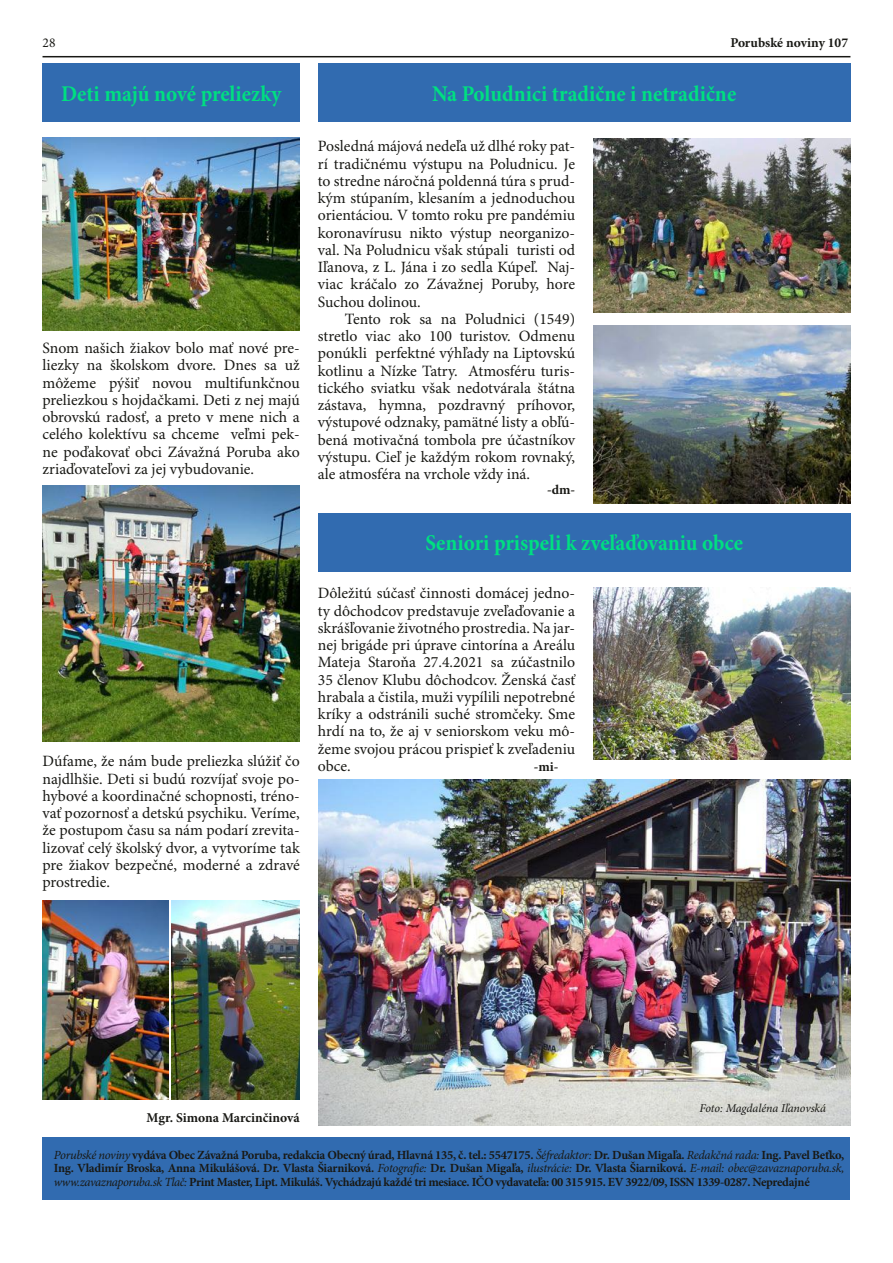
<style>
.page{position:relative;width:893px;height:1263px;background:#fff}
.page>*{position:absolute;margin:0;border:0;box-sizing:border-box;transform-origin:0 0}
.t1{font:700 22.5px "Minion Pro";color:#00df81;scale:.94 1}
.t2{font:15.75px/17.2px "Minion Pro";color:#191915;text-align:justify}
.t3{font:700 13.5px "Minion Pro";color:#191915}
.t4{font:13.5px "Minion Pro";color:#191915}
.t5{font:700 12.45px/13.5px "Minion Pro";letter-spacing:-.03em;color:#191915;text-align:justify}
.t6{font:italic 12px "Minion Pro";letter-spacing:-.005em;color:#191915}
.s1{font-weight:400;font-style:italic}
</style>
<div class="page">
<hr style="left:43px;top:56px;width:807px;height:1px;background:#191915">
<div style="left:43px;top:1137px;width:807px;height:62px;background:#316bb0"></div>
<div style="left:318px;top:513px;width:532px;height:58px;background:#316bb0"></div>
<img style="left:318px;top:779px;width:532px;height:346px">
<img style="left:593px;top:588px;width:257px;height:171px">
<div style="left:318px;top:64px;width:532px;height:58px;background:#316bb0"></div>
<img style="left:593px;top:326px;width:257px;height:177px">
<img style="left:593px;top:139px;width:257px;height:174px">
<div style="left:43px;top:64px;width:257px;height:58px;background:#316bb0"></div>
<img style="left:43px;top:137px;width:257px;height:193px">
<img style="left:43px;top:485px;width:257px;height:257px">
<img style="left:171px;top:901px;width:129px;height:199px">
<img style="left:43px;top:901px;width:126px;height:199px">
<p class="t4" style="left:43px;top:34px;width:14px">28</p>
<p class="t3" style="left:730px;top:34px;width:119px">Porubské noviny 107</p>
<h1 class="t1" style="left:61px;top:80px;width:236px">Deti majú nové preliezky</h1>
<p class="t2" style="left:43px;top:340px;width:259px">Snom našich žiakov bolo mať nové pre&shy;liezky na školskom dvore. Dnes sa už môžeme pýšiť novou multifunkčnou preliezkou s hojdačkami. Deti z nej majú obrovskú radosť, a preto v mene nich a celého kolektívu sa chceme veľmi pek&shy;ne poďakovať obci Závažná Poruba ako zriaďovateľovi za jej vybudovanie.</p>
<p class="t2" style="left:43px;top:753px;width:259px">Dúfame, že nám bude preliezka slúžiť čo najdlhšie. Deti si budú rozvíjať svoje po&shy;hybové a koordinačné schopnosti, tréno&shy;vať pozornosť a detskú psychiku. Veríme, že postupom času sa nám podarí zrevita&shy;lizovať celý školský dvor, a vytvoríme tak pre žiakov bezpečné, moderné a zdravé prostredie.</p>
<h1 class="t1" style="left:432px;top:80px;width:325px">Na Poludnici tradične i netradične</h1>
<p class="t2" style="left:318px;top:138px;width:259px">Posledná májová nedeľa už dlhé roky pat&shy;rí tradičnému výstupu na Poludnicu. Je to stredne náročná poldenná túra s prud&shy;kým stúpaním, klesaním a jednoduchou orientáciou. V tomto roku pre pandémiu koronavírusu nikto výstup neorganizo&shy;val. Na Poludnicu však stúpali turisti od Iľanova, z L. Jána i zo sedla Kúpeľ. Naj&shy;viac kráčalo zo Závažnej Poruby, hore Suchou dolinou.</p>
<p class="t2" style="left:318px;top:311px;width:259px;text-indent:27px">Tento rok sa na Poludnici (1549) stretlo viac ako 100 turistov. Odmenu ponúkli perfektné výhľady na Liptovskú kotlinu a Nízke Tatry. Atmosféru turis&shy;tického sviatku však nedotvárala štátna zástava, hymna, pozdravný príhovor, výstupové odznaky, pamätné listy a obľú&shy;bená motivačná tombola pre účastníkov výstupu. Cieľ je každým rokom rovnaký, ale atmosféra na vrchole vždy iná.</p>
<p class="t3" style="left:547px;top:482px;width:29px">-dm-</p>
<h1 class="t1" style="left:425px;top:530px;width:339px">Seniori prispeli k zveľaďovaniu obce</h1>
<p class="t2" style="left:318px;top:585px;width:259px">Dôležitú súčasť činnosti domácej jedno&shy;ty dôchodcov predstavuje zveľaďovanie a skrášľovanie životného prostredia. Na jar&shy;nej brigáde pri úprave cintorína a Areálu Mateja Staroňa 27.4.2021 sa zúčastnilo 35 členov Klubu dôchodcov. Ženská časť hrabala a čistila, muži vypílili nepotrebné kríky a odstránili suché stromčeky. Sme hrdí na to, že aj v seniorskom veku mô&shy;žeme svojou prácou prispieť k zveľadeniu obce.</p>
<p class="t3" style="left:534px;top:758px;width:26px">-mi-</p>
<p class="t3" style="left:146px;top:1110px;width:155px">Mgr. Simona Marcinčinová</p>
<p class="t6" style="left:699px;top:1101px;width:128px">Foto: Magdaléna Iľanovská</p>
<p class="t5" style="left:54px;top:1148px;width:792px"><span class="s1">Porubské noviny</span> vydáva Obec Závažná Poruba, redakcia Obecný úrad, Hlavná 135, č. tel.: 5547175. <span class="s1">Šéfredaktor:</span> Dr. Dušan Migaľa. <span class="s1">Redakčná rada:</span> Ing. Pavel Beťko, Ing. Vladimír Broska, Anna Mikulášová. Dr. Vlasta Šiarniková. <span class="s1">Fotografie:</span> Dr. Dušan Migaľa, <span class="s1">ilustrácie:</span> Dr. Vlasta Šiarniková. <span class="s1">E-mail: obec@zavaznaporuba.sk, www.zavaznaporuba.sk Tlač:</span> Print Master, Lipt. Mikuláš. Vychádzajú každé tri mesiace. IČO vydavateľa: 00 315 915. EV 3922/09, ISSN 1339-0287. Nepredajné</p>
</div>
